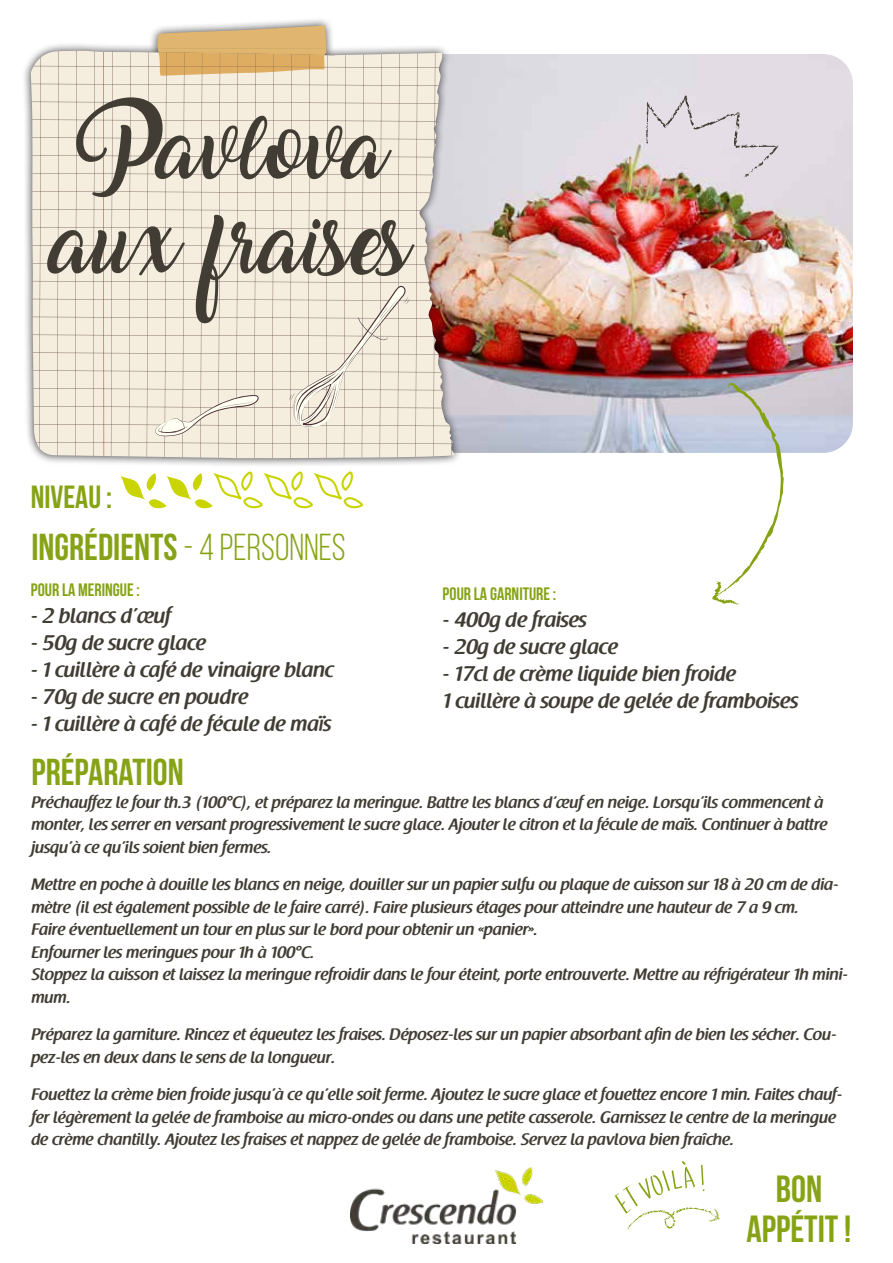
<style>
.page{position:relative;width:893px;height:1263px;background:#fff}
.page>*{position:absolute;margin:0;border:0;box-sizing:border-box;transform-origin:0 0}
.t1{font:57.3px/94.5px "Amarillo";color:#413d34;text-align:center}
.t2{font:700 37.8px/39.3px "Bebas Neue";color:#86a315;text-align:center}
.t3{font:700 37.5px "Bebas Neue";color:#86a315}
.t4{font:700 32.1px "Bebas Neue";color:#86a315}
.t5{font:600 21px/27px "Raspoutine";color:#413d34}
.t6{font:700 18px "Bebas Neue";color:#86a315}
.t7{font:600 16.5px/22.5px "Raspoutine";color:#413d34}
.s1{font-weight:400}
</style>
<div class="page">
<img style="left:462px;top:54px;width:391px;height:399px">
<div style="left:22px;top:17px;width:440px;height:450px;background:#000;opacity:.75"></div>
<svg style="left:31px;top:26px;width:423px;height:433px;background:#e9dece"></svg>
<img style="left:351px;top:1167px;width:191px;height:77px">
<svg style="left:120px;top:471px;width:243px;height:38px"></svg>
<svg style="left:712px;top:383px;width:73px;height:222px"></svg>
<svg style="left:646px;top:95px;width:133px;height:82px;background:#ddd6dd"></svg>
<svg style="left:614px;top:1161px;width:106px;height:68px"></svg>
<h1 class="t1" style="left:52px;top:112px;width:360px">Pavlova aux fraises</h1>
<h3 class="t4" style="left:31px;top:480px;width:83px">NIVEAU :</h3>
<h3 class="t3" style="left:31px;top:526px;width:316px">INGRÉDIENTS <span class="s1">- 4 PERSONNES</span></h3>
<p class="t6" style="left:31px;top:579px;width:111px">POUR LA MERINGUE :</p>
<p class="t5" style="left:31px;top:602px;width:142px">- 2 blancs d’œuf</p>
<p class="t5" style="left:31px;top:629px;width:177px">- 50g de sucre glace</p>
<p class="t5" style="left:31px;top:656px;width:304px">- 1 cuillère à café de vinaigre blanc</p>
<p class="t5" style="left:31px;top:683px;width:219px">- 70g de sucre en poudre</p>
<p class="t5" style="left:31px;top:710px;width:302px">- 1 cuillère à café de fécule de maïs</p>
<p class="t6" style="left:443px;top:584px;width:115px">POUR LA GARNITURE :</p>
<p class="t5" style="left:443px;top:606px;width:146px">- 400g de fraises</p>
<p class="t5" style="left:443px;top:633px;width:177px">- 20g de sucre glace</p>
<p class="t5" style="left:443px;top:661px;width:357px">- 17cl de crème liquide bien froide<br>1 cuillère à soupe de gelée de framboises</p>
<h3 class="t3" style="left:31px;top:752px;width:154px">PRÉPARATION</h3>
<p class="t7" style="left:31px;top:791px;width:798px">Préchauffez le four th.3 (100°C), et préparez la meringue. Battre les blancs d’œuf en neige. Lorsqu’ils commencent à monter, les serrer en versant progressivement le sucre glace. Ajouter le citron et la fécule de maïs. Continuer à battre jusqu’à ce qu’ils soient bien fermes.</p>
<p class="t7" style="left:31px;top:874px;width:818px">Mettre en poche à douille les blancs en neige, douiller sur un papier sulfu ou plaque de cuisson sur 18 à 20 cm de dia&shy;mètre (il est également possible de le faire carré). Faire plusieurs étages pour atteindre une hauteur de 7 a 9 cm.<br>Faire éventuellement un tour en plus sur le bord pour obtenir un «panier».<br>Enfourner les meringues pour 1h à 100°C.<br>Stoppez la cuisson et laissez la meringue refroidir dans le four éteint, porte entrouverte. Mettre au réfrigérateur 1h mini&shy;mum.</p>
<p class="t7" style="left:31px;top:1024px;width:806px">Préparez la garniture. Rincez et équeutez les fraises. Déposez-les sur un papier absorbant afin de bien les sécher. Cou&shy;pez-les en deux dans le sens de la longueur.</p>
<p class="t7" style="left:31px;top:1084px;width:812px">Fouettez la crème bien froide jusqu’à ce qu’elle soit ferme. Ajoutez le sucre glace et fouettez encore 1 min. Faites chauf&shy;fer légèrement la gelée de framboise au micro-ondes ou dans une petite casserole. Garnissez le centre de la meringue de crème chantilly. Ajoutez les fraises et nappez de gelée de framboise. Servez la pavlova bien fraîche.</p>
<h2 class="t2" style="left:746px;top:1169px;width:106px">BON<br>APPÉTIT !</h2>
</div>
